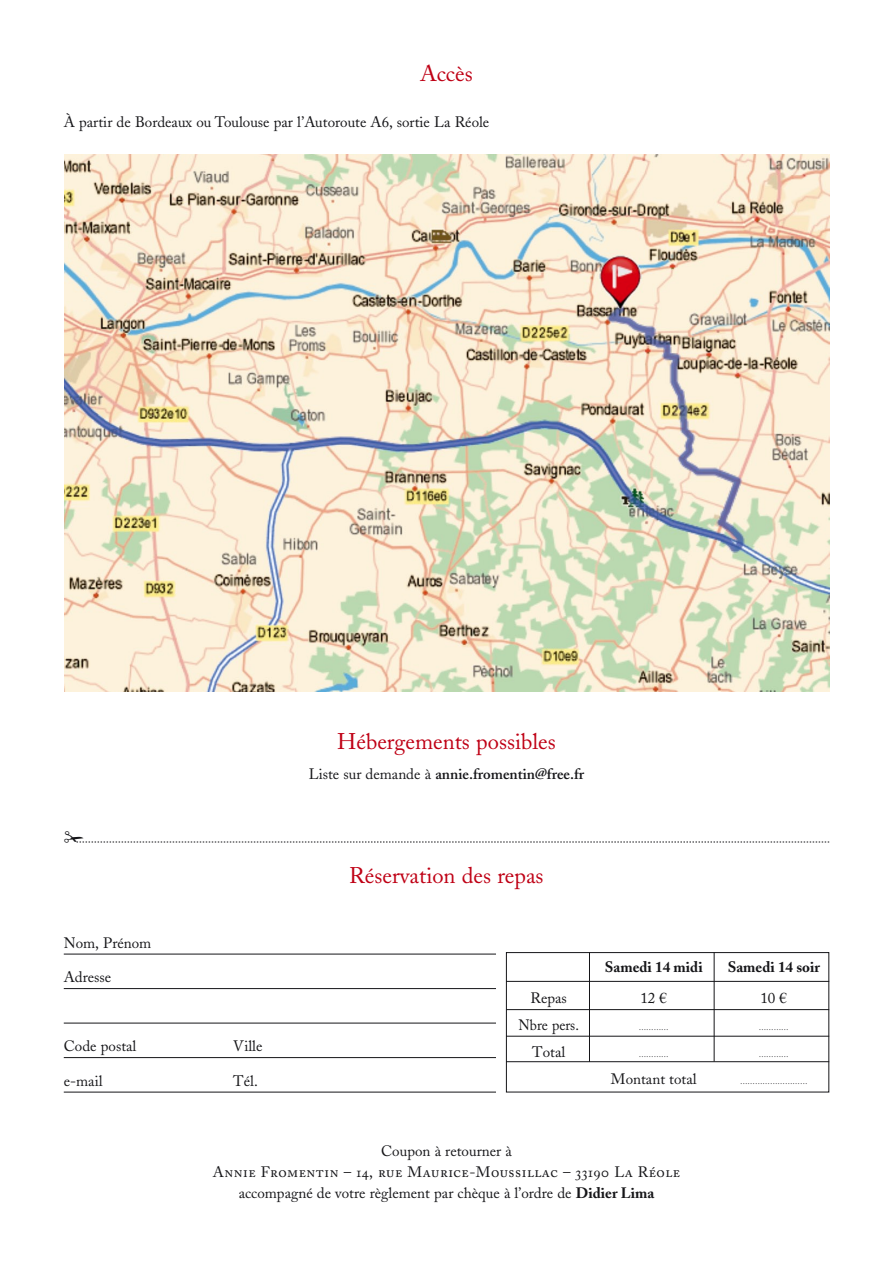
<style>
.page{position:relative;width:893px;height:1263px;background:#fff}
.page>*{position:absolute;margin:0;border:0;box-sizing:border-box;transform-origin:0 0}
.t1{font:22.5px "Adobe Caslon";color:#bf0015}
.t2{font:15px "Adobe Caslon";color:#151518}
.t3{font:15px "Adobe Caslon Regular SC";letter-spacing:.03em;color:#151518}
.t4{font:600 15px "Adobe Caslon";color:#151518}
.t5{font:700 15px "Adobe Caslon";color:#151518}
.t6{font:15px "Adobe Caslon";color:#151518;scale:.95 1}
.t7{font:7.5px "Adobe Caslon";color:#151518}
.s1{font-weight:400}
.s2{font-family:"Times New Roman"}
.s3{font-weight:700}
</style>
<div class="page">
<hr style="left:64px;top:954px;width:432px;height:1px;background:#151518">
<hr style="left:64px;top:988px;width:432px;height:1px;background:#151518">
<hr style="left:64px;top:1023px;width:432px;height:1px;background:#151518">
<hr style="left:64px;top:1057px;width:432px;height:1px;background:#151518">
<hr style="left:64px;top:1092px;width:432px;height:1px;background:#151518">
<div style="left:506px;top:952px;width:323px;height:140px;border:1px solid #151518"></div>
<hr style="left:506px;top:981px;width:323px;height:1px;background:#151518">
<hr style="left:506px;top:1009px;width:323px;height:1px;background:#151518">
<hr style="left:506px;top:1036px;width:323px;height:1px;background:#151518">
<hr style="left:506px;top:1061px;width:323px;height:1px;background:#151518">
<hr style="left:589px;top:952px;width:1px;height:110px;background:#151518">
<hr style="left:714px;top:952px;width:1px;height:109px;background:#151518">
<img style="left:65px;top:154px;width:764px;height:537px">
<svg style="left:76px;top:841px;width:753px;height:2px"></svg>
<h1 class="t1" style="left:420px;top:60px;width:54px">Accès</h1>
<p class="t2" style="left:64px;top:114px;width:427px">À partir de Bordeaux ou Toulouse par l’Autoroute A6, sortie La Réole</p>
<h1 class="t1" style="left:337px;top:729px;width:220px">Hébergements possibles</h1>
<p class="t4" style="left:309px;top:765px;width:277px"><span class="s1">Liste sur demande à</span> annie.fromentin@free.fr</p>
<p class="t2" style="left:64px;top:934px;width:89px">Nom, Prénom</p>
<p class="t2" style="left:64px;top:968px;width:49px">Adresse</p>
<p class="t2" style="left:64px;top:1037px;width:74px">Code postal</p>
<p class="t2" style="left:233px;top:1037px;width:31px">Ville</p>
<p class="t2" style="left:64px;top:1072px;width:40px">e-mail</p>
<p class="t2" style="left:233px;top:1072px;width:26px">Tél.</p>
<h1 class="t1" style="left:349px;top:862px;width:196px">Réservation des repas</h1>
<p class="t5" style="left:605px;top:958px;width:99px">Samedi 14 midi</p>
<p class="t5" style="left:728px;top:958px;width:94px">Samedi 14 soir</p>
<p class="t2" style="left:531px;top:989px;width:38px">Repas</p>
<p class="t2" style="left:640px;top:989px;width:28px">12 <span class="s2">€</span></p>
<p class="t2" style="left:760px;top:989px;width:28px">10 <span class="s2">€</span></p>
<p class="t6" style="left:519px;top:1016px;width:65px">Nbre pers.</p>
<p class="t7" style="left:639px;top:1023px;width:31px">…………</p>
<p class="t7" style="left:759px;top:1023px;width:31px">…………</p>
<p class="t2" style="left:532px;top:1043px;width:35px">Total</p>
<p class="t7" style="left:639px;top:1050px;width:31px">…………</p>
<p class="t7" style="left:759px;top:1050px;width:31px">…………</p>
<p class="t2" style="left:611px;top:1070px;width:87px">Montant total</p>
<p class="t7" style="left:740px;top:1077px;width:69px">………………………</p>
<p class="t2" style="left:381px;top:1142px;width:132px">Coupon à retourner à</p>
<p class="t3" style="left:213px;top:1163px;width:469px">Annie Fromentin – 14, rue Maurice-Moussillac – 33190 La Réole</p>
<p class="t2" style="left:239px;top:1184px;width:417px">accompagné de votre règlement par chèque à l’ordre de <span class="s3">Didier Lima</span></p>
</div>
